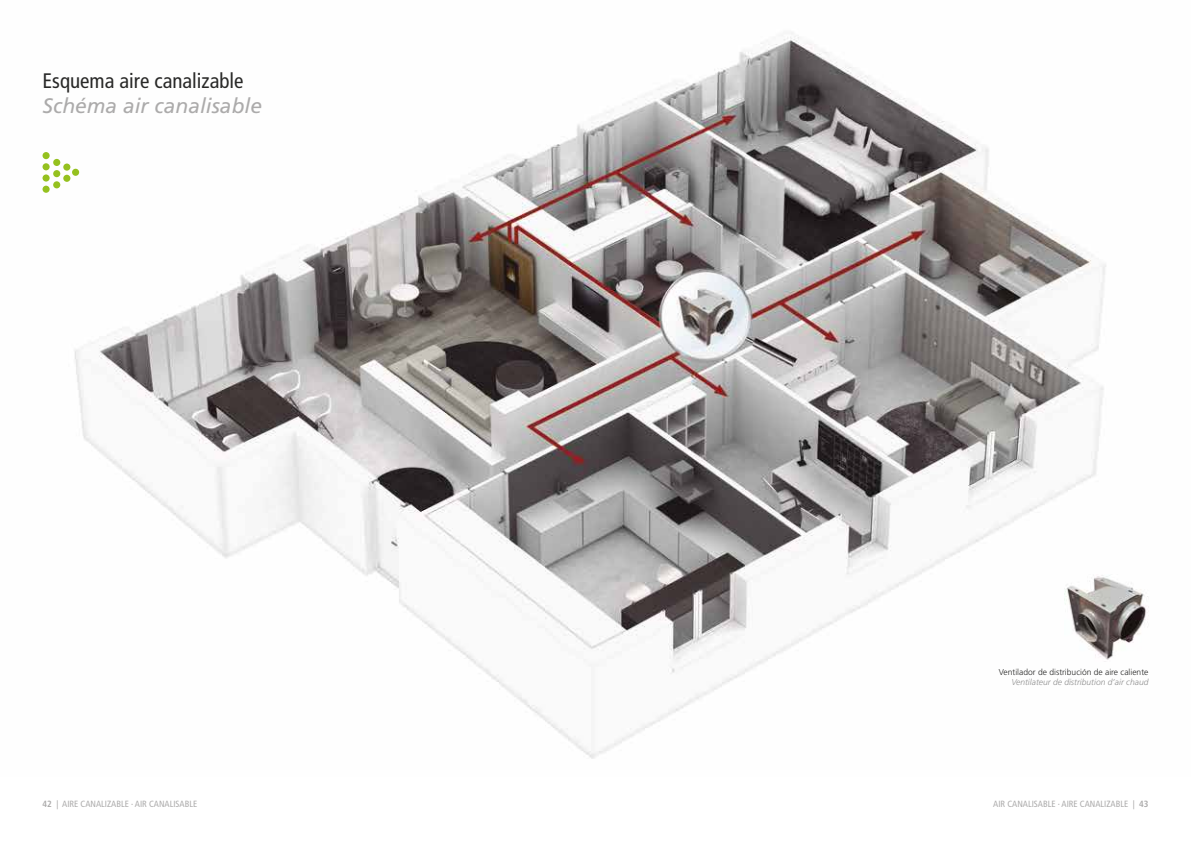
<style>
.page{position:relative;width:1191px;height:842px;background:#fff}
.page>*{position:absolute;margin:0;border:0;box-sizing:border-box;transform-origin:0 0}
.t1{font:condensed 21px "Frutiger LT Std";color:#282827}
.t2{font:italic 21px "Frutiger LT Std";color:#acabab}
.t3{font:condensed 9px "Frutiger LT Std";color:#acabab}
.t4{font:300 8.5px "Frutiger LT Std";color:#282827}
.t5{font:italic 300 8.5px "Frutiger LT Std";color:#909090}
.s1{font-weight:700}
</style>
<div class="page">
<img style="left:42px;top:32px;width:1064px;height:727px">
<div style="left:43px;top:152px;width:7px;height:7px;background:#95c11f;border-radius:50%"></div>
<div style="left:43px;top:163px;width:7px;height:7px;background:#95c11f;border-radius:50%"></div>
<div style="left:43px;top:174px;width:7px;height:8px;background:#95c11f;border-radius:50%"></div>
<div style="left:43px;top:186px;width:7px;height:7px;background:#95c11f;border-radius:50%"></div>
<div style="left:53px;top:159px;width:7px;height:7px;background:#95c11f;border-radius:50%"></div>
<div style="left:53px;top:170px;width:7px;height:7px;background:#95c11f;border-radius:50%"></div>
<div style="left:53px;top:181px;width:7px;height:7px;background:#95c11f;border-radius:50%"></div>
<div style="left:63px;top:164px;width:7px;height:7px;background:#95c11f;border-radius:50%"></div>
<div style="left:72px;top:169px;width:7px;height:7px;background:#95c11f;border-radius:50%"></div>
<div style="left:63px;top:175px;width:7px;height:7px;background:#95c11f;border-radius:50%"></div>
<img style="left:1064px;top:574px;width:85px;height:88px">
<h1 class="t1" style="left:43px;top:68px;width:202px">Esquema aire canalizable</h1>
<h1 class="t2" style="left:43px;top:94px;width:221px">Schéma air canalisable</h1>
<p class="t4" style="left:998px;top:667px;width:151px">Ventilador de distribución de aire caliente</p>
<p class="t5" style="left:1011px;top:677px;width:139px">Ventilateur de distribution d’air chaud</p>
<p class="t3" style="left:43px;top:798px;width:156px"><span class="s1">42</span> | AIRE CANALIZABLE · AIR CANALISABLE</p>
<p class="t3" style="left:993px;top:798px;width:157px">AIR CANALISABLE · AIRE CANALIZABLE | <span class="s1">43</span></p>
</div>
